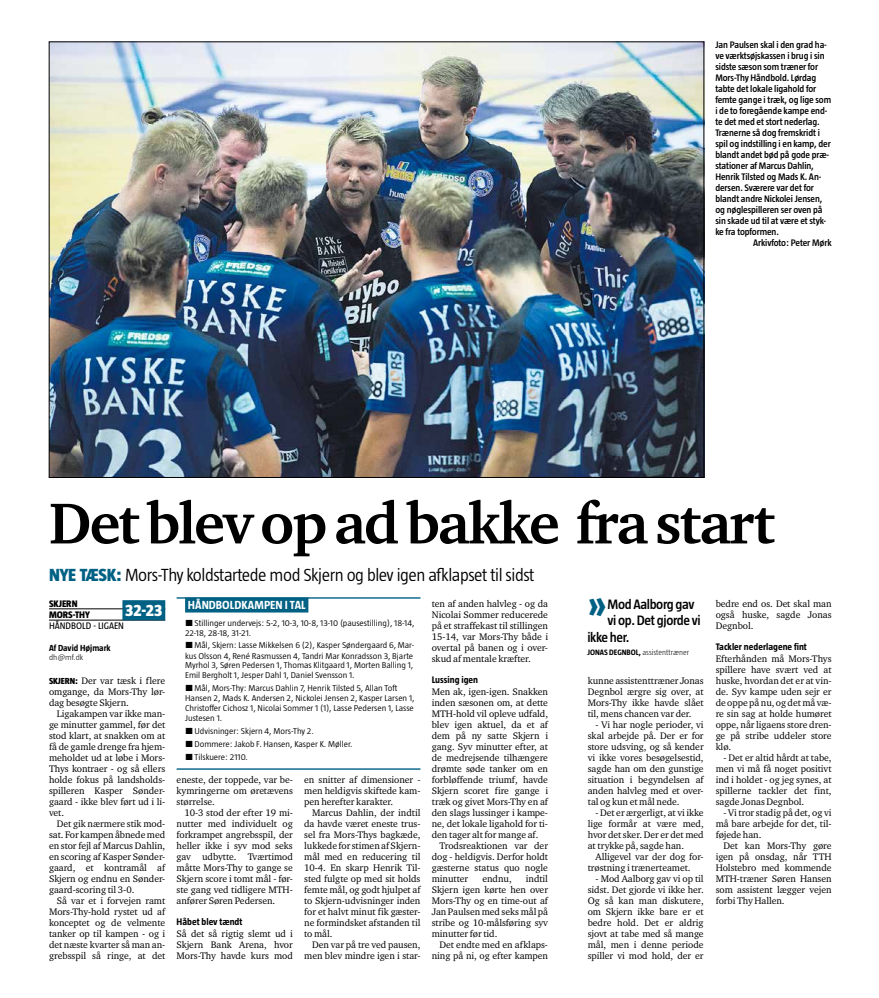
<style>
.page{position:relative;width:879px;height:998px;background:#fff}
.page>*{position:absolute;margin:0;border:0;box-sizing:border-box;transform-origin:0 0}
.t1{font:700 59px "Charter ITC Std";letter-spacing:-.035em;color:#000}
.t2{font:800 36.3px "Taz";color:#006184;scale:.91 1}
.t3{font:300 18px "Taz";letter-spacing:-.025em;color:#000}
.t4{font:800 17px "Taz";color:#fff}
.t5{font:600 14px "Taz";letter-spacing:-.025em;color:#000}
.t6{font:700 12px "Taz";letter-spacing:.005em;color:#fff}
.t7{font:9.7px/11px "Charter ITC Std";letter-spacing:-.005em;color:#000;text-align:justify}
.t8{font:600 9.7px/11px "Taz";letter-spacing:-.01em;color:#000}
.t9{font:700 9.7px "Taz";color:#000}
.t10{font:9.7px "Taz";color:#000}
.t11{font:800 9.7px/11px "Taz";color:#000}
.t12{font:700 9px "Taz";color:#000}
.t13{font:300 8.7px/10px "Taz";color:#000;scale:1.06 1}
.t14{font:300 8px "Taz";color:#000}
.t15{font:300 8px "Taz";color:#000;scale:1.06 1}
.s1{font-weight:800;color:#006184}
.s2{font-family:"Taz";font-weight:800;font-size:9px}
.s3{font-weight:700}
.s4{font-family:"NM Interstate"}
</style>
<div class="page">
<hr style="left:49px;top:608px;width:116px;height:1px;background:#000">
<hr style="left:49px;top:620px;width:116px;height:1px;background:#000">
<div style="left:122px;top:600px;width:43px;height:20px;background:#006184"></div>
<img style="left:51px;top:44px;width:651px;height:432px">
<hr style="left:177px;top:768px;width:243px;height:2px;background:#006184">
<hr style="left:177px;top:597px;width:243px;height:2px;background:#006184">
<div style="left:185px;top:597px;width:123px;height:15px;background:#006184"></div>
<p class="t8" style="left:715px;top:39px;width:117px">Jan Paulsen skal i den grad ha&shy;ve værktsøjskassen i brug i sin sidste sæson som træner for<br>Mors-Thy Håndbold. Lørdag tabte det lokale ligahold for femte gange i træk, og lige som i de to foregående kampe end&shy;te det med et stort nederlag.<br>Trænerne så dog fremskridt i spil og indstilling i en kamp, der blandt andet bød på gode præ&shy;stationer af Marcus Dahlin,<br>Henrik Tilsted og Mads K. An&shy;dersen. Sværere var det for blandt andre Nickolei Jensen, og nøglespilleren ser oven på sin skade ud til at være et styk&shy;ke fra topformen.</p>
<p class="t8" style="left:753px;top:237px;width:80px">Arkivfoto: Peter Mørk</p>
<h1 class="t1" style="left:49px;top:487px;width:727px">Det blev op ad bakke fra start</h1>
<h3 class="t3" style="left:49px;top:565px;width:487px"><span class="s1">NYE TÆSK:</span> Mors-Thy koldstartede mod Skjern og blev igen afklapset til sidst</h3>
<p class="t11" style="left:49px;top:598px;width:42px">SKJERN<br>MORS-THY</p>
<h3 class="t4" style="left:125px;top:600px;width:39px">32-23</h3>
<p class="t10" style="left:49px;top:620px;width:77px">HÅNDBOLD - LIGAEN</p>
<p class="t12" style="left:49px;top:642px;width:63px">Af David Højmark</p>
<p class="t15" style="left:49px;top:653px;width:34px">dh@mf.dk</p>
<p class="t7" style="left:49px;top:675px;width:118px"><span class="s2">SKJERN:</span> Der var tæsk i flere omgange, da Mors-Thy lør&shy;dag besøgte Skjern.</p>
<p class="t7" style="left:49px;top:708px;width:118px;text-indent:8px">Ligakampen var ikke man&shy;ge minutter gammel, før det stod klart, at snakken om at få de gamle drenge fra hjem&shy;meholdet ud at løbe i Mors-Thys kontraer - og så ellers holde fokus på landsholds&shy;spilleren Kasper Sønder&shy;gaard - ikke blev ført ud i li&shy;vet.</p>
<p class="t7" style="left:49px;top:818px;width:118px;text-indent:8px">Det gik nærmere stik mod&shy;sat. For kampen åbnede med en stor fejl af Marcus Dahlin, en scoring af Kasper Sønder&shy;gaard, et kontramål af Skjern og endnu en Sønder&shy;gaard-scoring til 3-0.</p>
<p class="t7" style="left:49px;top:895px;width:118px;text-indent:8px">Så var et i forvejen ramt Mors-Thy-hold rystet ud af konceptet og de velmente tanker op til kampen - og i det næste kvarter så man an&shy;grebsspil så ringe, at det</p>
<p class="t6" style="left:188px;top:598px;width:119px">HÅNDBOLDKAMPEN I TAL</p>
<h2 class="t2" style="left:587px;top:585px;width:22px">»</h2>
<h3 class="t5" style="left:607px;top:596px;width:88px">Mod Aalborg gav</h3>
<h3 class="t5" style="left:607px;top:612px;width:95px">vi op. Det gjorde vi</h3>
<h3 class="t5" style="left:587px;top:629px;width:44px">ikke her.</h3>
<p class="t14" style="left:587px;top:648px;width:103px"><span class="s3">JONAS DEGNBOL,</span> assistenttræner</p>
<p class="t7" style="left:432px;top:597px;width:118px">ten af anden halvleg - og da Nicolai Sommer reducerede på et straffekast til stillingen 15-14, var Mors-Thy både i overtal på banen og i over&shy;skud af mentale kræfter.</p>
<p class="t9" style="left:432px;top:674px;width:48px">Lussing igen</p>
<p class="t7" style="left:432px;top:686px;width:118px">Men ak, igen-igen. Snakken</p>
<p class="t7" style="left:432px;top:697px;width:118px">inden sæsonen om, at dette</p>
<p class="t7" style="left:432px;top:708px;width:118px">MTH-hold vil opleve udfald,</p>
<p class="t7" style="left:432px;top:719px;width:118px">blev igen aktuel, da et af</p>
<p class="t7" style="left:432px;top:730px;width:118px">dem på ny satte Skjern i</p>
<p class="t7" style="left:432px;top:741px;width:118px">gang. Syv minutter efter, at</p>
<p class="t7" style="left:432px;top:752px;width:118px">de medrejsende tilhængere</p>
<p class="t7" style="left:432px;top:763px;width:118px">drømte søde tanker om en</p>
<p class="t7" style="left:432px;top:774px;width:118px">forbløffende triumf, havde</p>
<p class="t7" style="left:432px;top:785px;width:118px">Skjern scoret fire gange i</p>
<p class="t7" style="left:432px;top:796px;width:118px">træk og givet Mors-Thy en af</p>
<p class="t7" style="left:432px;top:807px;width:118px">den slags lussinger i kampe-</p>
<p class="t7" style="left:432px;top:818px;width:118px">ne, det lokale ligahold for ti-</p>
<p class="t7" style="left:432px;top:829px;width:108px">den tager alt for mange af.</p>
<p class="t7" style="left:439px;top:840px;width:110px">Trodsreaktionen var der</p>
<p class="t7" style="left:432px;top:851px;width:118px">dog - heldigvis. Derfor holdt</p>
<p class="t7" style="left:432px;top:862px;width:118px">gæsterne status quo nogle</p>
<p class="t7" style="left:432px;top:873px;width:38px">minutter</p>
<p class="t7" style="left:482px;top:873px;width:31px">endnu,</p>
<p class="t13" style="left:185px;top:617px;width:218px"><span class="s4">{</span>Stillinger undervejs: 5-2, 10-3, 10-8, 13-10 (pausestilling), 18-14,<br>22-18, 28-18, 31-21.</p>
<p class="t13" style="left:185px;top:640px;width:218px"><span class="s4">{</span>Mål, Skjern: Lasse Mikkelsen 6 (2), Kasper Søndergaard 6, Mar&shy;kus Olsson 4, René Rasmussen 4, Tandri Mar Konradsson 3, Bjarte Myrhol 3, Søren Pedersen 1, Thomas Klitgaard 1, Morten Balling 1, Emil Bergholt 1, Jesper Dahl 1, Daniel Svensson 1.</p>
<p class="t13" style="left:185px;top:683px;width:218px"><span class="s4">{</span>Mål, Mors-Thy: Marcus Dahlin 7, Henrik Tilsted 5, Allan Toft Hansen 2, Mads K. Andersen 2, Nickolei Jensen 2, Kasper Larsen 1, Christoffer Cichosz 1, Nicolai Sommer 1 (1), Lasse Pedersen 1, Lasse Justesen 1.</p>
<p class="t13" style="left:185px;top:725px;width:159px;line-height:12.8px"><span class="s4">{</span>Udvisninger: Skjern 4, Mors-Thy 2. <span class="s4">{</span>Dommere: Jakob F. Hansen, Kasper K. Møller. <span class="s4">{</span>Tilskuere: 2110.</p>
<p class="t7" style="left:588px;top:675px;width:117px">kunne assistenttræner Jonas Degnbol ærgre sig over, at Mors-Thy ikke havde slået til, mens chancen var der.</p>
<p class="t7" style="left:588px;top:719px;width:117px;text-indent:8px">- Vi har nogle perioder, vi skal arbejde på. Der er for store udsving, og så kender vi ikke vores besøgelsestid, sagde han om den gunstige situation i begyndelsen af anden halvleg med et over&shy;tal og kun et mål nede.</p>
<p class="t7" style="left:588px;top:807px;width:117px;text-indent:8px">- Det er ærgerligt, at vi ikke lige formår at være med, hvor det sker. Der er det med at trykke på, sagde han.</p>
<p class="t7" style="left:588px;top:851px;width:117px;text-indent:8px">Alligevel var der dog for&shy;trøstning i trænerteamet.</p>
<p class="t7" style="left:588px;top:873px;width:117px;text-indent:8px">- Mod Aalborg gav vi op til sidst. Det gjorde vi ikke her.<br>Og så kan man diskutere, om Skjern ikke bare er et bedre hold. Det er aldrig sjovt at tabe med så mange mål, men i denne periode spiller vi mod hold, der er</p>
<p class="t7" style="left:304px;top:774px;width:118px">en snitter af dimensioner - men heldigvis skiftede kam&shy;pen herefter karakter.</p>
<p class="t7" style="left:304px;top:807px;width:118px;text-indent:8px">Marcus Dahlin, der indtil da havde været eneste trus&shy;sel fra Mors-Thys bagkæde, lukkede for stimen af Skjern&shy;mål med en reducering til 10-4. En skarp Henrik Til&shy;sted fulgte op med sit holds femte mål, og godt hjulpet af to Skjern-udvisninger inden for et halvt minut fik gæster&shy;ne formindsket afstanden til to mål.</p>
<p class="t7" style="left:304px;top:939px;width:118px;text-align:right">Den var på tre ved pausen, men blev mindre igen i star-</p>
<p class="t7" style="left:177px;top:774px;width:118px">eneste, der toppede, var be&shy;kymringerne om øretævens størrelse.</p>
<p class="t7" style="left:177px;top:807px;width:118px;text-indent:8px">10-3 stod der efter 19 mi&shy;nutter med individuelt og forkrampet angrebsspil, der heller ikke i syv mod seks gav udbytte. Tværtimod måtte Mors-Thy to gange se Skjern score i tomt mål - før&shy;ste gang ved tidligere MTH&shy;anfører Søren Pedersen.</p>
<p class="t9" style="left:177px;top:916px;width:67px">Håbet blev tændt</p>
<p class="t7" style="left:177px;top:928px;width:118px">Så det så rigtig slemt ud i Skjern Bank Arena, hvor Mors-Thy havde kurs mod</p>
<p class="t7" style="left:432px;top:873px;width:118px;text-indent:94px">indtil Skjern igen kørte hen over Mors-Thy og en time-out af Jan Paulsen med seks mål på stribe og 10-målsføring syv minutter før tid.</p>
<p class="t7" style="left:432px;top:939px;width:118px;text-align:right">Det endte med en afklaps&shy;ning på ni, og efter kampen</p>
<p class="t7" style="left:715px;top:597px;width:117px">bedre end os. Det skal man også huske, sagde Jonas Degnbol.</p>
<p class="t9" style="left:715px;top:641px;width:93px">Tackler nederlagene fint</p>
<p class="t7" style="left:715px;top:652px;width:117px">Efterhånden må Mors-Thys spillere have svært ved at huske, hvordan det er at vin&shy;de. Syv kampe uden sejr er de oppe på nu, og det må væ&shy;re sin sag at holde humøret oppe, når ligaens store dren&shy;ge på stribe uddeler store klø.</p>
<p class="t7" style="left:715px;top:752px;width:117px;text-indent:8px">- Det er altid hårdt at tabe, men vi må få noget positivt ind i holdet - og jeg synes, at spillerne tackler det fint, sagde Jonas Degnbol.</p>
<p class="t7" style="left:715px;top:807px;width:117px;text-indent:8px">- Vi tror stadig på det, og vi må bare arbejde for det, til&shy;føjede han.</p>
<p class="t7" style="left:715px;top:840px;width:117px;text-indent:8px">Det kan Mors-Thy gøre igen på onsdag, når TTH Holstebro med kommende MTH-træner Søren Hansen som assistent lægger vejen forbi Thy Hallen.</p>
</div>
